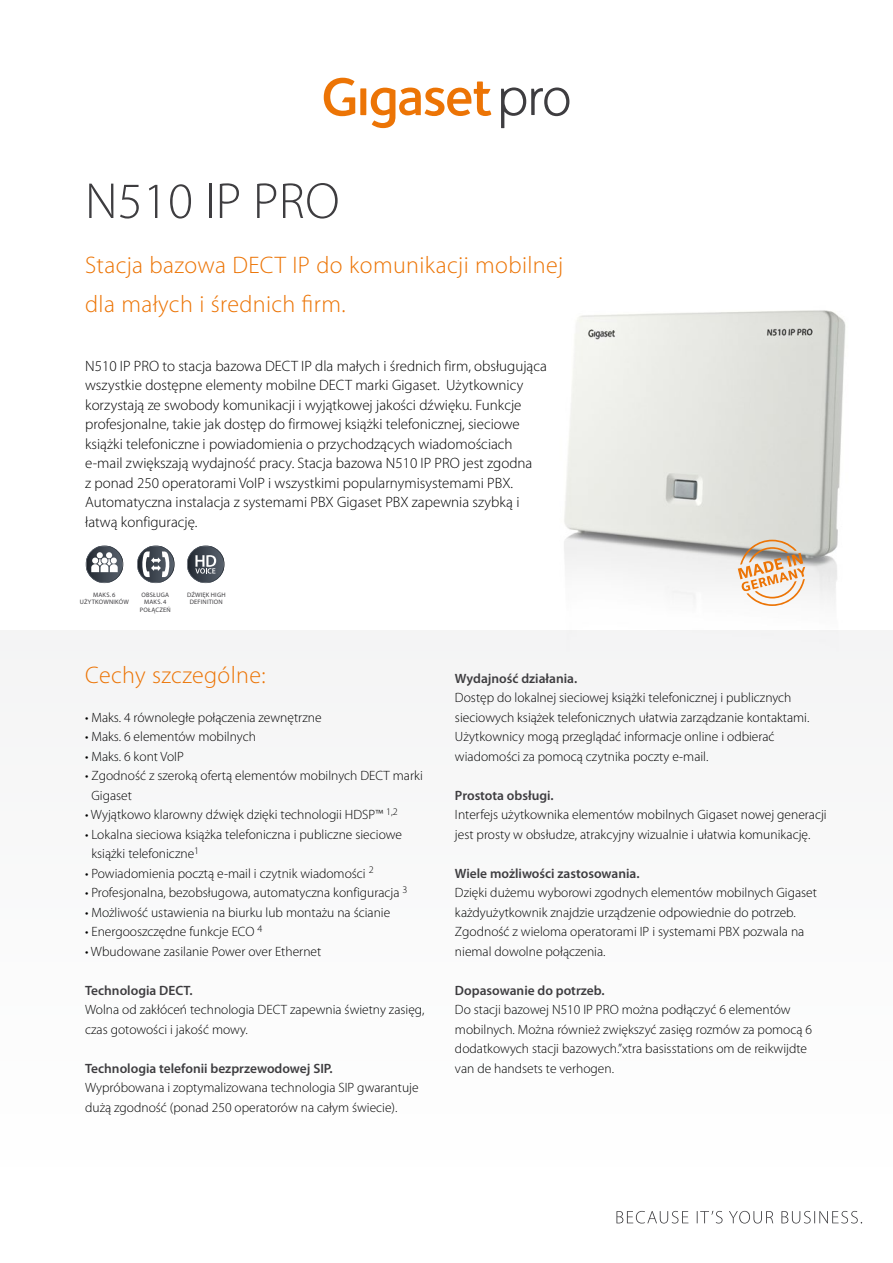
<style>
.page{position:relative;width:893px;height:1263px;background:#fff}
.page>*{position:absolute;margin:0;border:0;box-sizing:border-box;transform-origin:0 0}
.t1{font:300 51px "Myriad Pro";letter-spacing:.005em;color:#3e3d40}
.t2{font:300 24px/39px "Myriad Pro";letter-spacing:.015em;color:#ec7405}
.t3{font:300 15px/19.5px "Myriad Pro";color:#000}
.t4{font:300 13.5px/19.5px "Myriad Pro";color:#000}
.t5{font:600 13.5px "Myriad Pro";color:#3e3d40}
.t6{font:6.45px/7.6px "Myriad Pro";letter-spacing:.03em;color:#3e3d40;text-align:center}
</style>
<div class="page">
<div style="left:0;top:630px;width:893px;height:633px;background:#fafafa"></div>
<svg style="left:616px;top:1211px;width:246px;height:12px"></svg>
<svg style="left:501px;top:87px;width:68px;height:41px"></svg>
<svg style="left:324px;top:78px;width:167px;height:50px"></svg>
<img style="left:564px;top:311px;width:281px;height:247px">
<svg style="left:86px;top:545px;width:37px;height:38px"></svg>
<svg style="left:137px;top:545px;width:38px;height:38px"></svg>
<svg style="left:187px;top:545px;width:38px;height:38px"></svg>
<svg style="left:738px;top:540px;width:67px;height:66px"></svg>
<h1 class="t1" style="left:85px;top:170px;width:256px">N510 IP PRO</h1>
<h2 class="t2" style="left:85px;top:245px;width:480px">Stacja bazowa DECT IP do komunikacji mobilnej dla małych i średnich firm.</h2>
<p class="t3" style="left:85px;top:356px;width:463px">N510 IP PRO to stacja bazowa DECT IP dla małych i średnich firm, obsługująca wszystkie dostępne elementy mobilne DECT marki Gigaset. Użytkownicy korzystają ze swobody komunikacji i wyjątkowej jakości dźwięku. Funkcje profesjonalne, takie jak dostęp do firmowej książki telefonicznej, sieciowe książki telefoniczne i powiadomienia o przychodzących wiadomościach e-mail zwiększają wydajność pracy. Stacja bazowa N510 IP PRO jest zgodna<br>z ponad 250 operatorami VoIP i wszystkimi popularnymisystemami PBX.<br>Automatyczna instalacja z systemami PBX Gigaset PBX zapewnia szybką i łatwą konfigurację.</p>
<p class="t6" style="left:80px;top:591px;width:51px">MAKS. 6<br>UŻYTKOWNIKÓW</p>
<p class="t6" style="left:140px;top:591px;width:33px">OBSŁUGA<br>MAKS. 4<br>POŁĄCZEŃ</p>
<p class="t6" style="left:187px;top:591px;width:40px">DŹWIĘK HIGH<br>DEFINITION</p>
<h2 class="t2" style="left:85px;top:655px;width:182px">Cechy szczególne:</h2>
<p class="t4" style="left:85px;top:707px;width:238px">• Maks. 4 równoległe połączenia zewnętrzne</p>
<p class="t4" style="left:85px;top:727px;width:172px">• Maks. 6 elementów mobilnych</p>
<p class="t4" style="left:85px;top:746px;width:100px">• Maks. 6 kont VoIP</p>
<p class="t4" style="left:91px;top:766px;width:333px;text-indent:-6px">• Zgodność z szeroką ofertą elementów mobilnych DECT marki<br>Gigaset</p>
<p class="t4" style="left:85px;top:805px;width:314px">• Wyjątkowo klarowny dźwięk dzięki technologii HDSP™ <sup>1,2</sup></p>
<p class="t4" style="left:91px;top:824px;width:312px;text-indent:-6px">• Lokalna sieciowa książka telefoniczna i publiczne sieciowe książki telefoniczne<sup>1</sup></p>
<p class="t4" style="left:85px;top:863px;width:290px">• Powiadomienia pocztą e-mail i czytnik wiadomości <sup>2</sup></p>
<p class="t4" style="left:85px;top:883px;width:324px">• Profesjonalna, bezobsługowa, automatyczna konfiguracja <sup>3</sup></p>
<p class="t4" style="left:85px;top:902px;width:307px">• Możliwość ustawienia na biurku lub montażu na ścianie</p>
<p class="t4" style="left:85px;top:922px;width:179px">• Energooszczędne funkcje ECO <sup>4</sup></p>
<p class="t4" style="left:85px;top:941px;width:238px">• Wbudowane zasilanie Power over Ethernet</p>
<p class="t5" style="left:85px;top:981px;width:109px">Technologia DECT.</p>
<p class="t4" style="left:85px;top:1000px;width:341px">Wolna od zakłóceń technologia DECT zapewnia świetny zasięg, czas gotowości i jakość mowy.</p>
<p class="t5" style="left:85px;top:1059px;width:249px">Technologia telefonii bezprzewodowej SIP.</p>
<p class="t4" style="left:85px;top:1078px;width:335px">Wypróbowana i zoptymalizowana technologia SIP gwarantuje dużą zgodność (ponad 250 operatorów na całym świecie).</p>
<p class="t5" style="left:455px;top:669px;width:124px">Wydajność działania.</p>
<p class="t4" style="left:455px;top:688px;width:356px">Dostęp do lokalnej sieciowej książki telefonicznej i publicznych sieciowych książek telefonicznych ułatwia zarządzanie kontaktami.<br>Użytkownicy mogą przeglądać informacje online i odbierać wiadomości za pomocą czytnika poczty e-mail.</p>
<p class="t5" style="left:455px;top:786px;width:100px">Prostota obsługi.</p>
<p class="t4" style="left:455px;top:805px;width:373px">Interfejs użytkownika elementów mobilnych Gigaset nowej generacji jest prosty w obsłudze, atrakcyjny wizualnie i ułatwia komunikację.</p>
<p class="t5" style="left:455px;top:864px;width:186px">Wiele możliwości zastosowania.</p>
<p class="t4" style="left:455px;top:883px;width:363px">Dzięki dużemu wyborowi zgodnych elementów mobilnych Gigaset każdyużytkownik znajdzie urządzenie odpowiednie do potrzeb.<br>Zgodność z wieloma operatorami IP i systemami PBX pozwala na niemal dowolne połączenia.</p>
<p class="t5" style="left:455px;top:981px;width:151px">Dopasowanie do potrzeb.</p>
<p class="t4" style="left:455px;top:1000px;width:359px">Do stacji bazowej N510 IP PRO można podłączyć 6 elementów mobilnych. Można również zwiększyć zasięg rozmów za pomocą 6 dodatkowych stacji bazowych.”xtra basisstations om de reikwijdte van de handsets te verhogen.</p>
</div>
